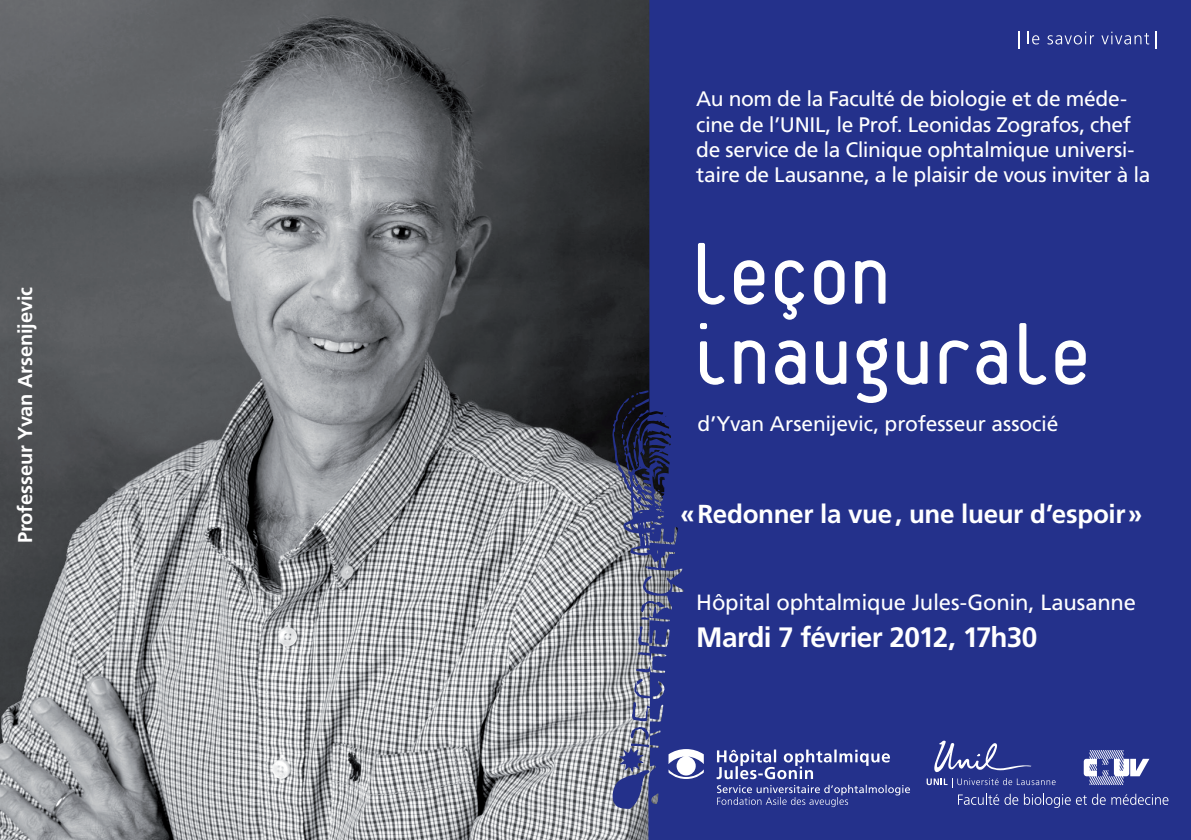
<style>
.page{position:relative;width:1191px;height:840px;background:#fff}
.page>*{position:absolute;margin:0;border:0;box-sizing:border-box;transform-origin:0 0}
.t1{font:92px/80px "Platelet";letter-spacing:-.025em;color:#fff}
.t2{font:700 28px "Frutiger LT Std";letter-spacing:-.025em;color:#fff}
.t3{font:700 26px "Frutiger LT Std";letter-spacing:-.015em;color:#fff}
.t4{font:22px "Frutiger LT Std";letter-spacing:-.01em;color:#fff}
.t5{font:21px/25.2px "Frutiger LT Std";letter-spacing:-.02em;color:#fff}
.t6{font:700 20px "Frutiger LT Std";letter-spacing:-.005em;color:#fff}
</style>
<div class="page">
<img style="left:0;top:0;width:609px;height:839px">
<svg style="left:609px;top:0;width:582px;height:839px;background:#273488"></svg>
<svg style="left:1018px;top:31px;width:1px;height:18px"></svg>
<svg style="left:1028px;top:31px;width:11px;height:13px"></svg>
<svg style="left:1047px;top:32px;width:47px;height:12px"></svg>
<svg style="left:1101px;top:32px;width:48px;height:12px"></svg>
<svg style="left:1155px;top:31px;width:2px;height:18px"></svg>
<svg style="left:958px;top:793px;width:60px;height:11px"></svg>
<svg style="left:1024px;top:793px;width:46px;height:14px"></svg>
<svg style="left:1076px;top:793px;width:29px;height:11px"></svg>
<svg style="left:1111px;top:793px;width:57px;height:11px"></svg>
<svg style="left:926px;top:740px;width:129px;height:46px;background:#3e4a99"></svg>
<svg style="left:1083px;top:749px;width:66px;height:35px"></svg>
<svg style="left:717px;top:784px;width:193px;height:22px;background:#444f9c"></svg>
<svg style="left:716px;top:749px;width:174px;height:29px;background:#5862a6"></svg>
<svg style="left:668px;top:748px;width:36px;height:30px"></svg>
<p class="t6" style="left:13px;top:543px;width:258px;rotate:-90deg">Professeur Yvan Arsenijevic</p>
<p class="t5" style="left:696px;top:86px;width:455px">Au nom de la Faculté de biologie et de méde&shy;cine de l’UNIL, le Prof. Leonidas Zografos, chef de service de la Clinique ophtalmique universi&shy;taire de Lausanne, a le plaisir de vous inviter à la</p>
<h1 class="t1" style="left:688px;top:241px;width:405px">leçon inaugurale</h1>
<p class="t5" style="left:697px;top:410px;width:362px">d’Yvan Arsenijevic, professeur associé</p>
<p class="t3" style="left:680px;top:498px;width:464px">«Redonner la vue, une lueur d’espoir»</p>
<p class="t4" style="left:696px;top:588px;width:441px">Hôpital ophtalmique Jules-Gonin, Lausanne</p>
<h2 class="t2" style="left:696px;top:620px;width:343px">Mardi 7 février 2012, 17h30</h2>
</div>
